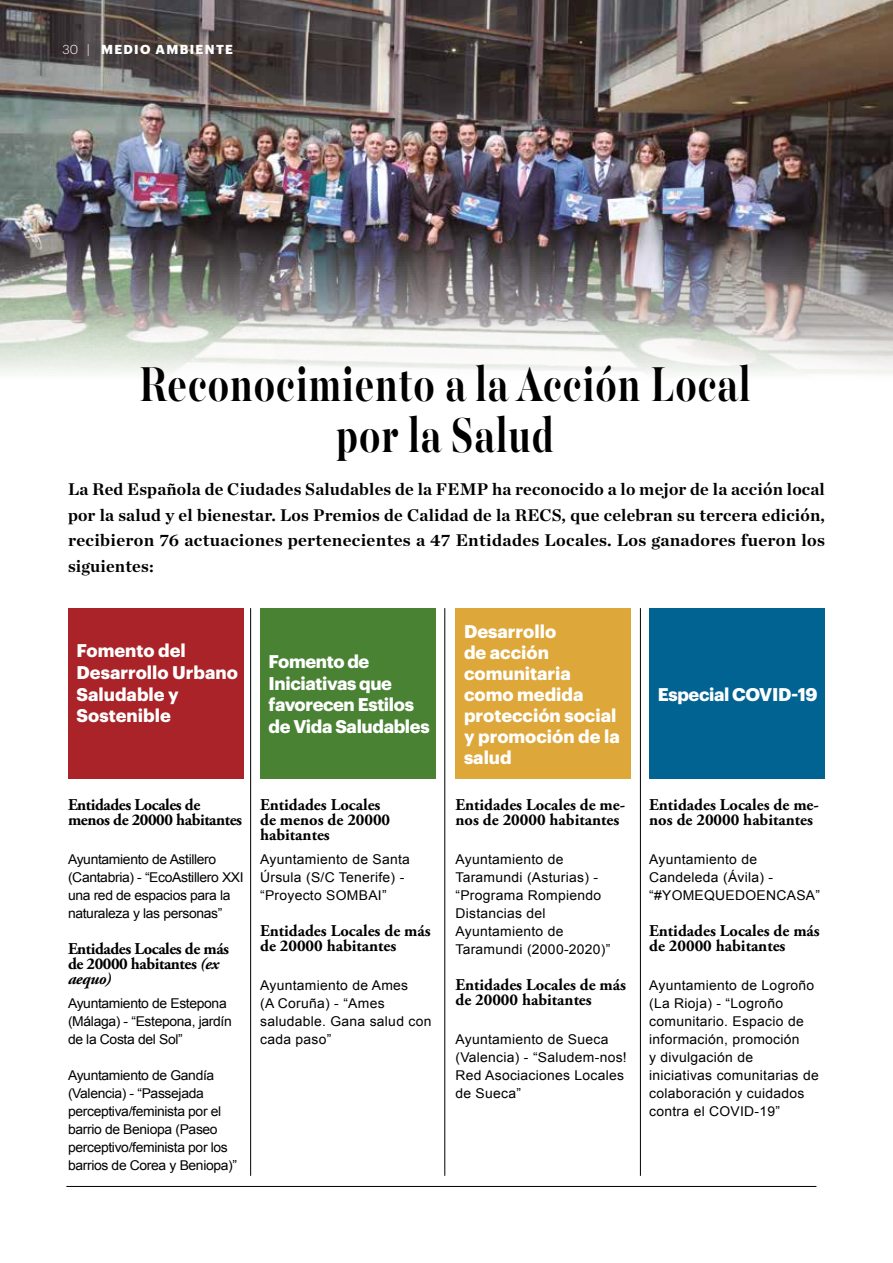
<style>
.page{position:relative;width:893px;height:1263px;background:#fff}
.page>*{position:absolute;margin:0;border:0;box-sizing:border-box;transform-origin:0 0}
.t1{font:700 54.6px/51px "Majesti Banner";letter-spacing:.025em;color:#000;text-align:center;scale:.71 1}
.t2{font:700 18px/21px "Graphik";color:#fff}
.t3{font:700 18px/21.6px "Graphik";letter-spacing:-.02em;color:#fff}
.t4{font:700 17.25px/25.5px "Chronicle Deck";letter-spacing:.015em;color:#000;text-align:justify}
.t5{font:700 16.5px/15px "Adobe Garamond Pro";color:#000}
.t6{font:700 16.5px/15px "Adobe Garamond Pro";letter-spacing:-.025em;color:#000}
.t7{font:13.5px/18px "Arial";letter-spacing:.02em;color:#000}
.t8{font:13.5px/18px "Arial";letter-spacing:-.025em;color:#000}
.t9{font:700 12.75px "Graphik";letter-spacing:.105em;color:#fff}
.s1{font-weight:300}
.s2{font-style:italic}
</style>
<div class="page">
<div style="left:68px;top:608px;width:176px;height:170px;background:#a92328"></div>
<div style="left:260px;top:608px;width:176px;height:170px;background:#498233"></div>
<div style="left:455px;top:608px;width:176px;height:170px;background:#dea73a"></div>
<div style="left:649px;top:608px;width:176px;height:170px;background:#006391"></div>
<img style="left:0;top:0;width:893px;height:374px">
<hr style="left:250px;top:608px;width:1px;height:568px;background:#000">
<hr style="left:445px;top:608px;width:1px;height:568px;background:#000">
<hr style="left:640px;top:608px;width:1px;height:568px;background:#000">
<hr style="left:66px;top:1186px;width:750px;height:1px;background:#000">
<p class="t9" style="left:62px;top:39px;width:172px"><span class="s1">30 |</span> MEDIO AMBIENTE</p>
<h1 class="t1" style="left:139px;top:363px;width:862px">Reconocimiento a la Acción Local por la Salud</h1>
<p class="t4" style="left:68px;top:476px;width:758px">La Red Española de Ciudades Saludables de la FEMP ha reconocido a lo mejor de la acción local por la salud y el bienestar. Los Premios de Calidad de la RECS, que celebran su tercera edición, recibieron 76 actuaciones pertenecientes a 47 Entidades Locales. Los ganadores fueron los siguientes:</p>
<h2 class="t2" style="left:77px;top:638px;width:163px;line-height:21.6px">Fomento del<br>Desarrollo Urbano<br>Saludable y<br>Sostenible</h2>
<h2 class="t3" style="left:269px;top:649px;width:162px">Fomento de<br>Iniciativas que favorecen Estilos de Vida Saludables</h2>
<p class="t6" style="left:68px;top:798px;width:176px">Entidades Locales de menos de 20000 habitantes</p>
<p class="t8" style="left:68px;top:850px;width:177px">Ayuntamiento de Astillero (Cantabria) - “EcoAstillero XXI una red de espacios para la naturaleza y las personas”</p>
<p class="t6" style="left:68px;top:942px;width:163px">Entidades Locales de más de 20000 habitantes <span class="s2">(ex aequo)</span></p>
<p class="t8" style="left:68px;top:994px;width:165px">Ayuntamiento de Estepona (Málaga) - “Estepona, jardín de la Costa del Sol”</p>
<p class="t8" style="left:68px;top:1066px;width:171px">Ayuntamiento de Gandía (Valencia) - “Passejada perceptiva/feminista por el barrio de Beniopa (Paseo perceptivo/feminista por los barrios de Corea y Beniopa)”</p>
<p class="t5" style="left:260px;top:798px;width:132px">Entidades Locales de menos de 20000 habitantes</p>
<p class="t7" style="left:260px;top:850px;width:151px">Ayuntamiento de Santa<br>Úrsula (S/C Tenerife) - “Proyecto SOMBAI”</p>
<p class="t5" style="left:260px;top:924px;width:172px">Entidades Locales de más de 20000 habitantes</p>
<p class="t7" style="left:260px;top:976px;width:173px">Ayuntamiento de Ames<br>(A Coruña) - “Ames saludable. Gana salud con cada paso”</p>
<h2 class="t2" style="left:464px;top:619px;width:157px">Desarrollo<br>de acción comunitaria como medida protección social y promoción de la salud</h2>
<p class="t5" style="left:455px;top:798px;width:171px">Entidades Locales de me&shy;nos de 20000 habitantes</p>
<p class="t7" style="left:455px;top:850px;width:156px">Ayuntamiento de<br>Taramundi (Asturias) - “Programa Rompiendo<br>Distancias del<br>Ayuntamiento de<br>Taramundi (2000-2020)”</p>
<p class="t5" style="left:455px;top:978px;width:172px">Entidades Locales de más de 20000 habitantes</p>
<p class="t7" style="left:455px;top:1030px;width:173px">Ayuntamiento de Sueca (Valencia) - “Saludem-nos!<br>Red Asociaciones Locales de Sueca”</p>
<h2 class="t3" style="left:658px;top:682px;width:161px">Especial COVID-19</h2>
<p class="t5" style="left:649px;top:798px;width:171px">Entidades Locales de me&shy;nos de 20000 habitantes</p>
<p class="t7" style="left:649px;top:850px;width:172px">Ayuntamiento de<br>Candeleda (Ávila) - “#YOMEQUEDOENCASA”</p>
<p class="t5" style="left:649px;top:924px;width:172px">Entidades Locales de más de 20000 habitantes</p>
<p class="t7" style="left:649px;top:976px;width:171px">Ayuntamiento de Logroño (La Rioja) - “Logroño comunitario. Espacio de información, promoción<br>y divulgación de iniciativas comunitarias de colaboración y cuidados contra el COVID-19”</p>
</div>
